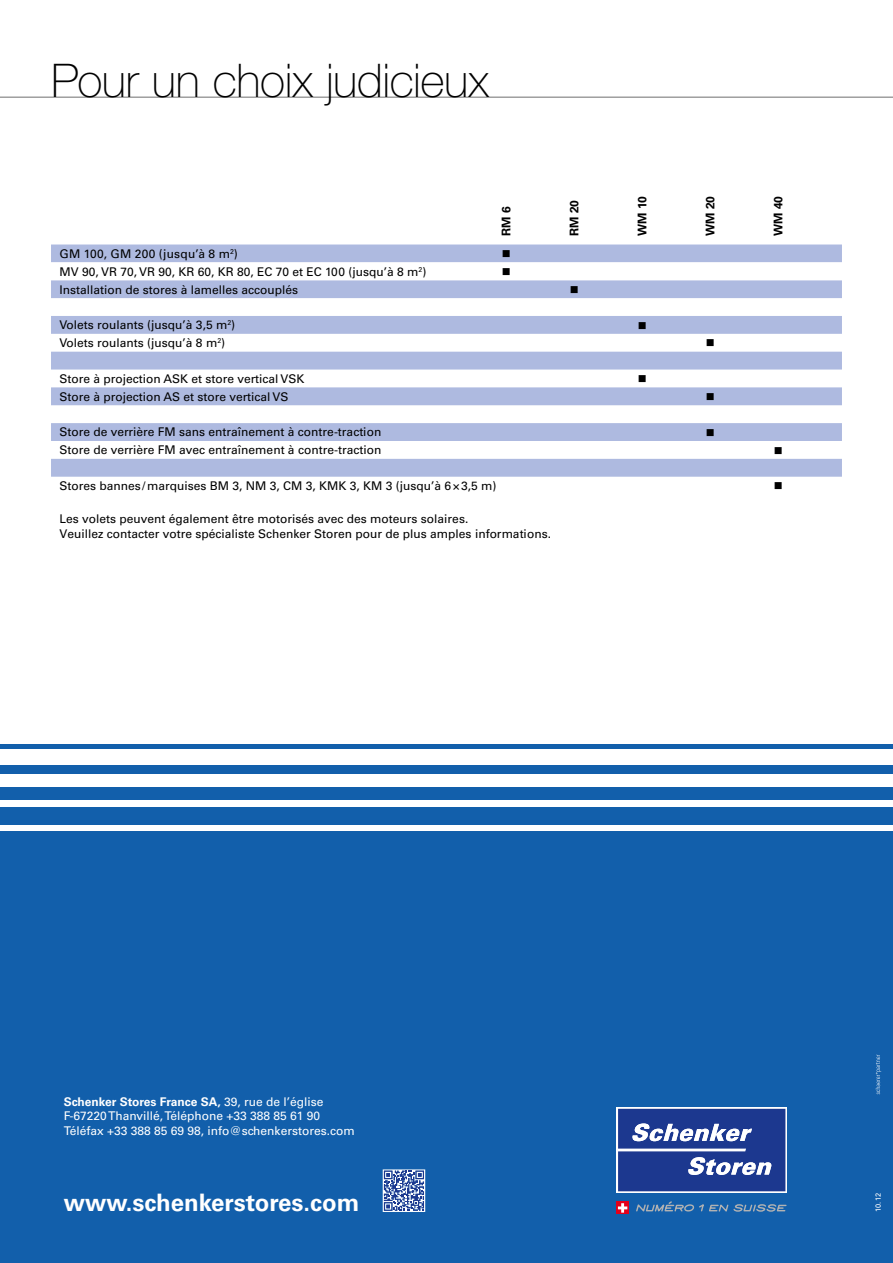
<style>
.page{position:relative;width:893px;height:1263px;background:#fff}
.page>*{position:absolute;margin:0;border:0;box-sizing:border-box;transform-origin:0 0}
.t1{font:100 46.5px "Helvetica Neue LT Std";letter-spacing:-.01em;color:#000}
.t2{font:700 24px "Univers LT Std";color:#fff}
.t3{font:12px/14.4px "Univers LT Std";color:#000}
.t4{font:12px/14.4px "Univers LT Std";color:#fff}
.t5{font:700 12px "Univers LT Std";color:#000}
.t6{font:12px "Wingdings";color:#000}
.t7{font:7.5px "Univers LT Std";color:#fff}
.s1{font-weight:700}
</style>
<div class="page">
<div style="left:0;top:832px;width:893px;height:431px;background:#125fab"></div>
<div style="left:0;top:808px;width:893px;height:17px;background:#125fab"></div>
<div style="left:0;top:787px;width:893px;height:12px;background:#125fab"></div>
<div style="left:0;top:765px;width:893px;height:9px;background:#125fab"></div>
<hr style="left:0;top:744px;width:893px;height:4px;background:#125fab">
<svg style="left:875px;top:1054px;width:6px;height:40px"></svg>
<hr style="left:0;top:97px;width:893px;height:1px;background:#6e6e6e">
<svg style="left:51px;top:244px;width:791px;height:233px;fill:#aebae0"></svg>
<svg style="left:51px;top:262px;width:791px;height:18px"></svg>
<svg style="left:617px;top:1107px;width:170px;height:86px"></svg>
<svg style="left:618px;top:1109px;width:167px;height:82px;background:#3e56a0"></svg>
<svg style="left:617px;top:1202px;width:12px;height:12px"></svg>
<svg style="left:618px;top:1203px;width:9px;height:9px"></svg>
<svg style="left:636px;top:1201px;width:151px;height:11px"></svg>
<svg style="left:383px;top:1169px;width:42px;height:43px;background:#7d92c2"></svg>
<h1 class="t1" style="left:51px;top:54px;width:440px">Pour un choix judicieux</h1>
<p class="t5" style="left:499px;top:236px;width:31px;rotate:-90deg">RM 6</p>
<p class="t5" style="left:567px;top:236px;width:38px;rotate:-90deg">RM 20</p>
<p class="t5" style="left:635px;top:236px;width:42px;rotate:-90deg">WM 10</p>
<p class="t5" style="left:703px;top:236px;width:42px;rotate:-90deg">WM 20</p>
<p class="t5" style="left:771px;top:236px;width:42px;rotate:-90deg">WM 40</p>
<p class="t3" style="left:60px;top:246px;width:180px">GM 100, GM 200 (jusqu’à 8 m<sup>2</sup>)</p>
<p class="t6" style="left:502px;top:247px;width:10px">■</p>
<p class="t3" style="left:60px;top:264px;width:368px">MV 90, VR 70, VR 90, KR 60, KR 80, EC 70 et EC 100 (jusqu’à 8 m<sup>2</sup>)</p>
<p class="t6" style="left:502px;top:265px;width:10px">■</p>
<p class="t3" style="left:60px;top:282px;width:240px">Installation de stores à lamelles accouplés</p>
<p class="t6" style="left:570px;top:283px;width:10px">■</p>
<p class="t3" style="left:60px;top:318px;width:177px">Volets roulants (jusqu’à 3,5 m<sup>2</sup>)</p>
<p class="t6" style="left:638px;top:319px;width:10px">■</p>
<p class="t3" style="left:60px;top:336px;width:167px">Volets roulants (jusqu’à 8 m<sup>2</sup>)</p>
<p class="t6" style="left:706px;top:337px;width:10px">■</p>
<p class="t3" style="left:60px;top:371px;width:247px">Store à projection ASK et store vertical VSK</p>
<p class="t6" style="left:638px;top:372px;width:10px">■</p>
<p class="t3" style="left:60px;top:389px;width:231px">Store à projection AS et store vertical VS</p>
<p class="t6" style="left:706px;top:390px;width:10px">■</p>
<p class="t3" style="left:60px;top:425px;width:323px">Store de verrière FM sans entraînement à contre-traction</p>
<p class="t6" style="left:706px;top:426px;width:10px">■</p>
<p class="t3" style="left:60px;top:443px;width:323px">Store de verrière FM avec entraînement à contre-traction</p>
<p class="t6" style="left:774px;top:444px;width:10px">■</p>
<p class="t3" style="left:60px;top:479px;width:438px">Stores bannes/marquises BM 3, NM 3, CM 3, KMK 3, KM 3 (jusqu’à 6×3,5 m)</p>
<p class="t6" style="left:774px;top:479px;width:10px">■</p>
<p class="t3" style="left:60px;top:512px;width:493px">Les volets peuvent également être motorisés avec des moteurs solaires.<br>Veuillez contacter votre spécialiste Schenker Storen pour de plus amples informations.</p>
<p class="t4" style="left:64px;top:1094px;width:293px"><span class="s1">Schenker Stores France SA,</span> 39, rue de l’église<br>F-67220 Thanvillé, Téléphone +33 388 85 61 90<br>Téléfax +33 388 85 69 98, info@schenkerstores.com</p>
<h2 class="t2" style="left:64px;top:1189px;width:297px">www.schenkerstores.com</h2>
<p class="t7" style="left:874px;top:1212px;width:20px;rotate:-90deg">10.12</p>
</div>
